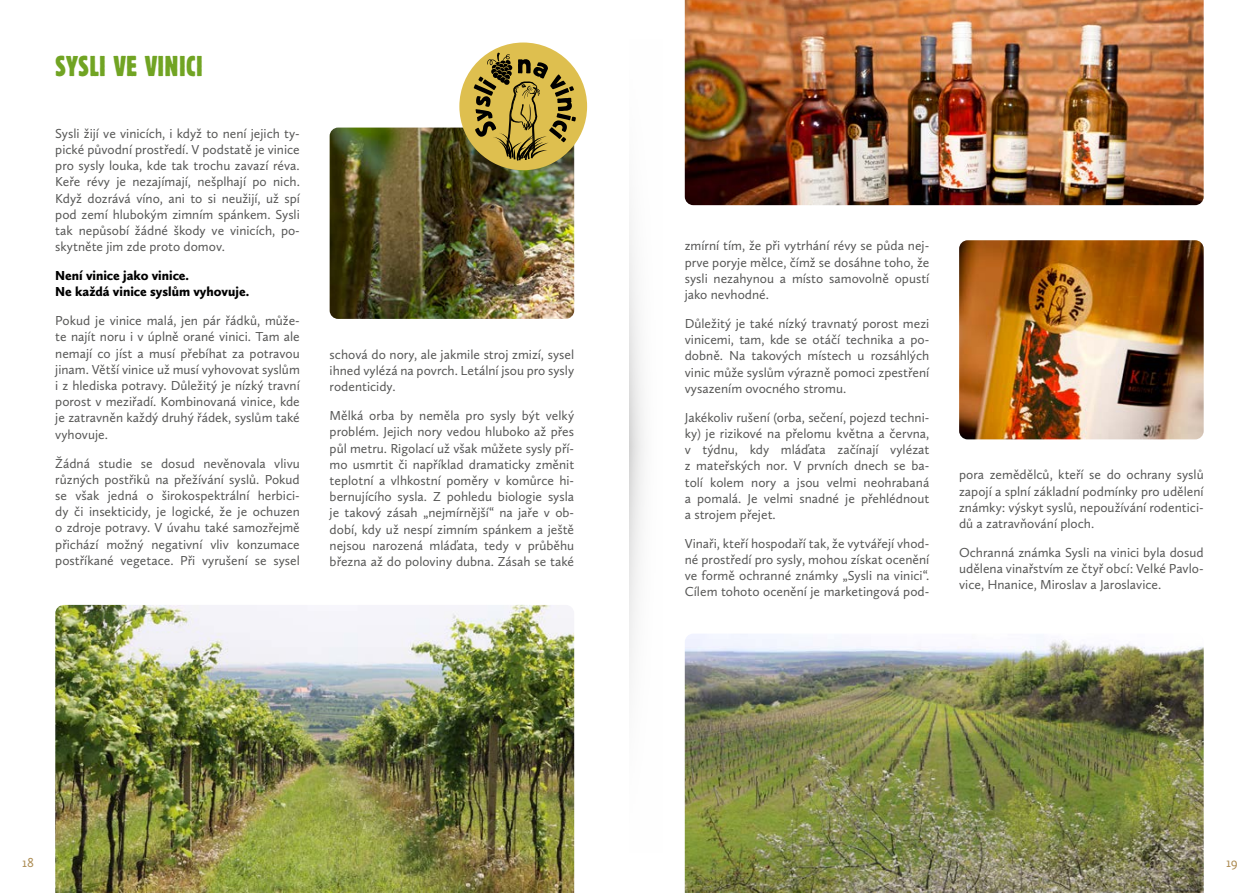
<style>
.page{position:relative;width:1259px;height:893px;background:#fff}
.page>*{position:absolute;margin:0;border:0;box-sizing:border-box;transform-origin:0 0}
.t1{font:30px "Block DOT Regu Extr Cond";letter-spacing:.015em;color:#71a423}
.t2{font:13.5px/16.2px "Calluna Sans";color:#575756;text-align:justify}
.t3{font:900 13.5px/16.2px "Calluna Sans";color:#000}
.t4{font:13.5px "Calluna Sans";color:#ae8e55}
</style>
<div class="page">
<img style="left:330px;top:128px;width:244px;height:191px">
<img style="left:55px;top:605px;width:519px;height:288px">
<img style="left:685px;top:634px;width:518px;height:259px">
<img style="left:685px;top:0;width:518px;height:205px">
<img style="left:959px;top:240px;width:244px;height:199px">
<div style="left:459px;top:43px;width:128px;height:127px;background:#debf4f;border-radius:50%"></div>
<svg style="left:474px;top:53px;width:102px;height:108px"></svg>
<div style="left:629px;top:0;width:47px;height:893px;background:linear-gradient(to right,#f6f6f6,#fff)"></div>
<h1 class="t1" style="left:55px;top:49px;width:149px">SYSLI VE VINICI</h1>
<p class="t2" style="left:55px;top:125px;width:246px">Sysli žijí ve vinicích, i když to není jejich ty&shy;pické původní prostředí. V podstatě je vinice pro sysly louka, kde tak trochu zavazí réva.<br>Keře révy je nezajímají, nešplhají po nich.<br>Když dozrává víno, ani to si neužijí, už spí pod zemí hlubokým zimním spánkem. Sysli tak nepůsobí žádné škody ve vinicích, po&shy;skytněte jim zde proto domov.</p>
<p class="t3" style="left:55px;top:267px;width:195px">Není vinice jako vinice.<br>Ne každá vinice syslům vyhovuje.</p>
<p class="t2" style="left:55px;top:312px;width:246px">Pokud je vinice malá, jen pár řádků, může&shy;te najít noru i v úplně orané vinici. Tam ale nemají co jíst a musí přebíhat za potravou jinam. Větší vinice už musí vyhovovat syslům i z hlediska potravy. Důležitý je nízký travní porost v meziřadí. Kombinovaná vinice, kde je zatravněn každý druhý řádek, syslům také vyhovuje.</p>
<p class="t2" style="left:55px;top:455px;width:246px">Žádná studie se dosud nevěnovala vlivu různých postřiků na přežívání syslů. Pokud se však jedná o širokospektrální herbici&shy;dy či insekticidy, je logické, že je ochuzen o zdroje potravy. V úvahu také samozřejmě přichází možný negativní vliv konzumace postříkané vegetace. Při vyrušení se sysel</p>
<p class="t2" style="left:330px;top:346px;width:246px">schová do nory, ale jakmile stroj zmizí, sysel ihned vylézá na povrch. Letální jsou pro sysly rodenticidy.</p>
<p class="t2" style="left:330px;top:407px;width:246px">Mělká orba by neměla pro sysly být velký problém. Jejich nory vedou hluboko až přes půl metru. Rigolací už však můžete sysly pří&shy;mo usmrtit či například dramaticky změnit teplotní a vlhkostní poměry v komůrce hi&shy;bernujícího sysla. Z pohledu biologie sysla je takový zásah „nejmírnější“ na jaře v ob&shy;dobí, kdy už nespí zimním spánkem a ještě nejsou narozená mláďata, tedy v průběhu března až do poloviny dubna. Zásah se také</p>
<p class="t2" style="left:685px;top:238px;width:246px">zmírní tím, že při vytrhání révy se půda nej&shy;prve poryje mělce, čímž se dosáhne toho, že sysli nezahynou a místo samovolně opustí jako nevhodné.</p>
<p class="t2" style="left:685px;top:315px;width:246px">Důležitý je také nízký travnatý porost mezi vinicemi, tam, kde se otáčí technika a po&shy;dobně. Na takových místech u rozsáhlých vinic může syslům výrazně pomoci zpestření vysazením ovocného stromu.</p>
<p class="t2" style="left:685px;top:409px;width:246px">Jakékoliv rušení (orba, sečení, pojezd techni&shy;ky) je rizikové na přelomu května a června, v týdnu, kdy mláďata začínají vylézat z mateřských nor. V prvních dnech se ba&shy;tolí kolem nory a jsou velmi neohrabaná a pomalá. Je velmi snadné je přehlédnout a strojem přejet.</p>
<p class="t2" style="left:685px;top:535px;width:246px">Vinaři, kteří hospodaří tak, že vytvářejí vhod&shy;né prostředí pro sysly, mohou získat ocenění ve formě ochranné známky „Sysli na vinici“.<br>Cílem tohoto ocenění je marketingová pod-</p>
<p class="t2" style="left:959px;top:466px;width:246px">pora zemědělců, kteří se do ochrany syslů zapojí a splní základní podmínky pro udělení známky: výskyt syslů, nepoužívání rodentici&shy;dů a zatravňování ploch.</p>
<p class="t2" style="left:959px;top:544px;width:246px">Ochranná známka Sysli na vinici byla dosud udělena vinařstvím ze čtyř obcí: Velké Pavlo&shy;vice, Hnanice, Miroslav a Jaroslavice.</p>
<p class="t4" style="left:22px;top:854px;width:13px">18</p>
<p class="t4" style="left:1226px;top:854px;width:13px">19</p>
</div>
